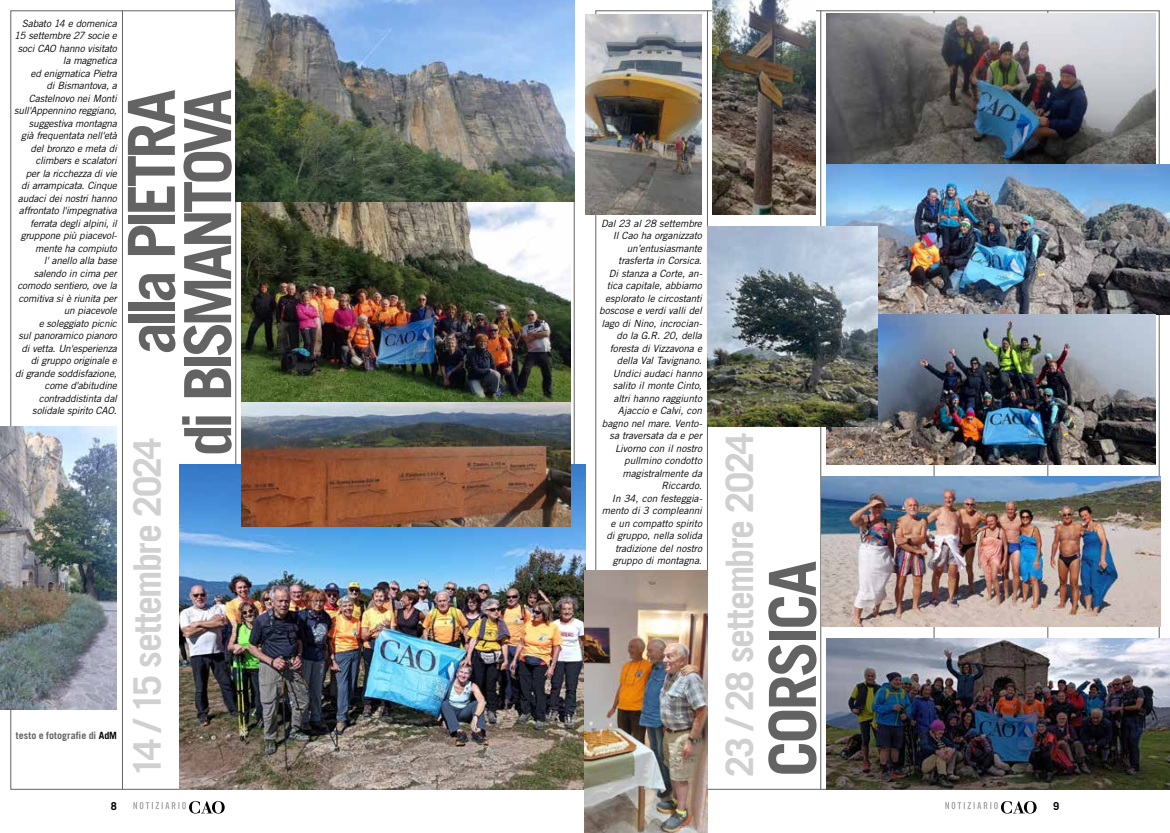
<style>
.page{position:relative;width:1170px;height:833px;background:#fff}
.page>*{position:absolute;margin:0;border:0;box-sizing:border-box;transform-origin:0 0}
.t1{font:700 65px/56.2px "Trade Gothic LT Std";letter-spacing:-.065em;color:#646363;text-align:right}
.t2{font:700 65px "Trade Gothic LT Std";letter-spacing:-.045em;color:#646363}
.t3{font:700 37.88px "Trade Gothic LT Std";letter-spacing:-.04em;color:#d0d0d0}
.t4{font:700 11px "Trade Gothic LT Std";color:#000}
.t5{font:italic 10px/12.5px "Trade Gothic LT Std";letter-spacing:-.015em;color:#000;text-align:right}
.t6{font:700 10px "Trade Gothic LT Std";letter-spacing:.01em;color:#646363}
.s1{color:#000}
</style>
<div class="page">
<svg style="left:133px;top:801px;width:92px;height:12px"></svg>
<hr style="left:820px;top:11px;width:1px;height:778px;background:#646363">
<hr style="left:707px;top:11px;width:1px;height:778px;background:#646363">
<hr style="left:933px;top:11px;width:1px;height:778px;background:#646363">
<hr style="left:1047px;top:11px;width:1px;height:778px;background:#646363">
<hr style="left:235px;top:11px;width:1px;height:778px;background:#646363">
<hr style="left:122px;top:11px;width:1px;height:778px;background:#646363">
<img style="left:0;top:427px;width:117px;height:283px">
<img style="left:179px;top:464px;width:406px;height:325px">
<img style="left:241px;top:402px;width:329px;height:125px">
<img style="left:241px;top:202px;width:329px;height:200px">
<img style="left:236px;top:0;width:338px;height:202px">
<img style="left:826px;top:14px;width:329px;height:150px">
<img style="left:585px;top:570px;width:122px;height:263px">
<img style="left:712px;top:0;width:103px;height:214px">
<img style="left:585px;top:14px;width:117px;height:200px">
<img style="left:826px;top:164px;width:343px;height:150px">
<img style="left:821px;top:477px;width:338px;height:150px">
<img style="left:826px;top:639px;width:343px;height:150px">
<img style="left:826px;top:314px;width:329px;height:150px">
<img style="left:707px;top:227px;width:170px;height:200px">
<svg style="left:945px;top:801px;width:91px;height:12px"></svg>
<p class="t5" style="left:14px;top:17px;width:104px">Sabato 14 e domenica<br>15 settembre 27 socie e soci CAO hanno visitato la magnetica<br>ed enigmatica Pietra<br>di Bismantova, a<br>Castelnovo nei Monti sull'Appennino reggiano, suggestiva montagna già frequentata nell'età del bronzo e meta di climbers e scalatori<br>per la ricchezza di vie<br>di arrampicata. Cinque audaci dei nostri hanno affrontato l'impegnativa ferrata degli alpini, il gruppone più piacevol&shy;mente ha compiuto<br>l' anello alla base salendo in cima per comodo sentiero, ove la comitiva si è riunita per un piacevole<br>e soleggiato picnic<br>sul panoramico pianoro di vetta. Un'esperienza di gruppo originale e<br>di grande soddisfazione, come d'abitudine contraddistinta dal solidale spirito CAO.</p>
<p class="t6" style="left:16px;top:729px;width:103px">testo e fotografie di <span class="s1">AdM</span></p>
<h1 class="t1" style="left:122px;top:456px;width:369px;rotate:-90deg">alla PIETRA<br>di BISMANTOVA</h1>
<h2 class="t3" style="left:124px;top:777px;width:341px;rotate:-90deg">14 / 15 settembre 2024</h2>
<p class="t5" style="left:599px;top:217px;width:104px">Dal 23 al 28 settembre<br>Il Cao ha organizzato un’entusiasmante trasferta in Corsica.<br>Di stanza a Corte, an&shy;tica capitale, abbiamo esplorato le circostanti boscose e verdi valli del lago di Nino, incrocian&shy;do la G.R. 20, della foresta di Vizzavona e della Val Tavignano.<br>Undici audaci hanno salito il monte Cinto, altri hanno raggiunto<br>Ajaccio e Calvi, con bagno nel mare. Vento&shy;sa traversata da e per<br>Livorno con il nostro pullmino condotto magistralmente da<br>Riccardo.<br>In 34, con festeggia&shy;mento di 3 compleanni e un compatto spirito<br>di gruppo, nella solida tradizione del nostro gruppo di montagna.</p>
<h2 class="t3" style="left:716px;top:777px;width:345px;rotate:-90deg">23 / 28 settembre 2024</h2>
<h1 class="t2" style="left:752px;top:777px;width:218px;rotate:-90deg">CORSICA</h1>
<p class="t4" style="left:111px;top:799px;width:8px">8</p>
<p class="t4" style="left:1052px;top:799px;width:8px">9</p>
</div>
